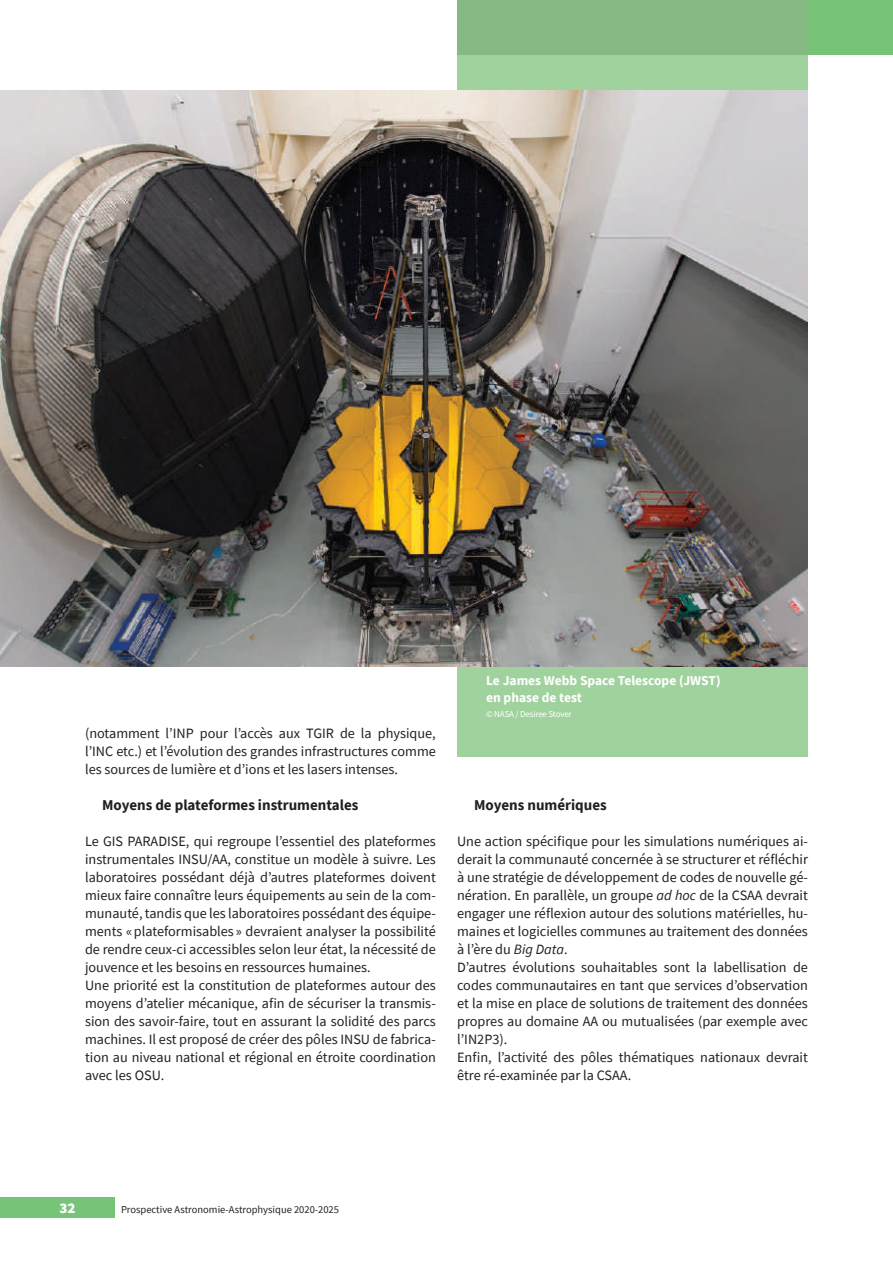
<style>
.page{position:relative;width:893px;height:1263px;background:#fff}
.page>*{position:absolute;margin:0;border:0;box-sizing:border-box;transform-origin:0 0}
.t1{font:700 15px "Source Sans Pro";color:#231f20}
.t2{font:900 15px "Source Sans Pro";color:#fff}
.t3{font:14.25px/18px "Source Sans Pro";color:#231f20}
.t4{font:700 13.5px/16.2px "Source Sans Pro";color:#fff}
.t5{font:10.5px "Source Sans Pro";color:#231f20}
.t6{font:9px "Source Sans Pro";letter-spacing:-.02em;color:#fff}
.s1{font-style:italic}
</style>
<div class="page">
<div style="left:0;top:1197px;width:115px;height:21px;background:#77c479"></div>
<div style="left:457px;top:0;width:436px;height:55px;background:#77c479"></div>
<svg style="left:457px;top:0;width:351px;height:756px;fill:#a0d29e"></svg>
<img style="left:0;top:90px;width:808px;height:577px">
<p class="t3" style="left:85px;top:724px;width:352px;text-align:justify">(notamment l’INP pour l’accès aux TGIR de la physique, l’INC etc.) et l’évolution des grandes infrastructures comme les sources de lumière et d’ions et les lasers intenses.</p>
<p class="t1" style="left:102px;top:795px;width:258px">Moyens de plateformes instrumentales</p>
<p class="t3" style="left:85px;top:832px;width:352px">Le GIS PARADISE, qui regroupe l’essentiel des plateformes instrumentales INSU/AA, constitue un modèle à suivre. Les laboratoires possédant déjà d’autres plateformes doivent mieux faire connaître leurs équipements au sein de la com&shy;munauté, tandis que les laboratoires possédant des équipe&shy;ments «plateformisables » devraient analyser la possibilité de rendre ceux-ci accessibles selon leur état, la nécessité de jouvence et les besoins en ressources humaines.<br>Une priorité est la constitution de plateformes autour des moyens d’atelier mécanique, afin de sécuriser la transmis&shy;sion des savoir-faire, tout en assurant la solidité des parcs machines. Il est proposé de créer des pôles INSU de fabrica&shy;tion au niveau national et régional en étroite coordination avec les OSU.</p>
<p class="t4" style="left:486px;top:673px;width:236px">Le James Webb Space Telescope (JWST) en phase de test</p>
<p class="t6" style="left:486px;top:708px;width:87px">© NASA / Desiree Stover</p>
<p class="t1" style="left:474px;top:795px;width:134px">Moyens numériques</p>
<p class="t3" style="left:457px;top:832px;width:352px">Une action spécifique pour les simulations numériques ai&shy;derait la communauté concernée à se structurer et réfléchir à une stratégie de développement de codes de nouvelle gé&shy;nération. En parallèle, un groupe <span class="s1">ad hoc</span> de la CSAA devrait engager une réflexion autour des solutions matérielles, hu&shy;maines et logicielles communes au traitement des données à l’ère du <span class="s1">Big Data</span>.<br>D’autres évolutions souhaitables sont la labellisation de codes communautaires en tant que services d’observation et la mise en place de solutions de traitement des données propres au domaine AA ou mutualisées (par exemple avec l’IN2P3).<br>Enfin, l’activité des pôles thématiques nationaux devrait être ré-examinée par la CSAA.</p>
<p class="t2" style="left:60px;top:1198px;width:18px">32</p>
<p class="t5" style="left:121px;top:1203px;width:220px">Prospective Astronomie-Astrophysique 2020-2025</p>
</div>
